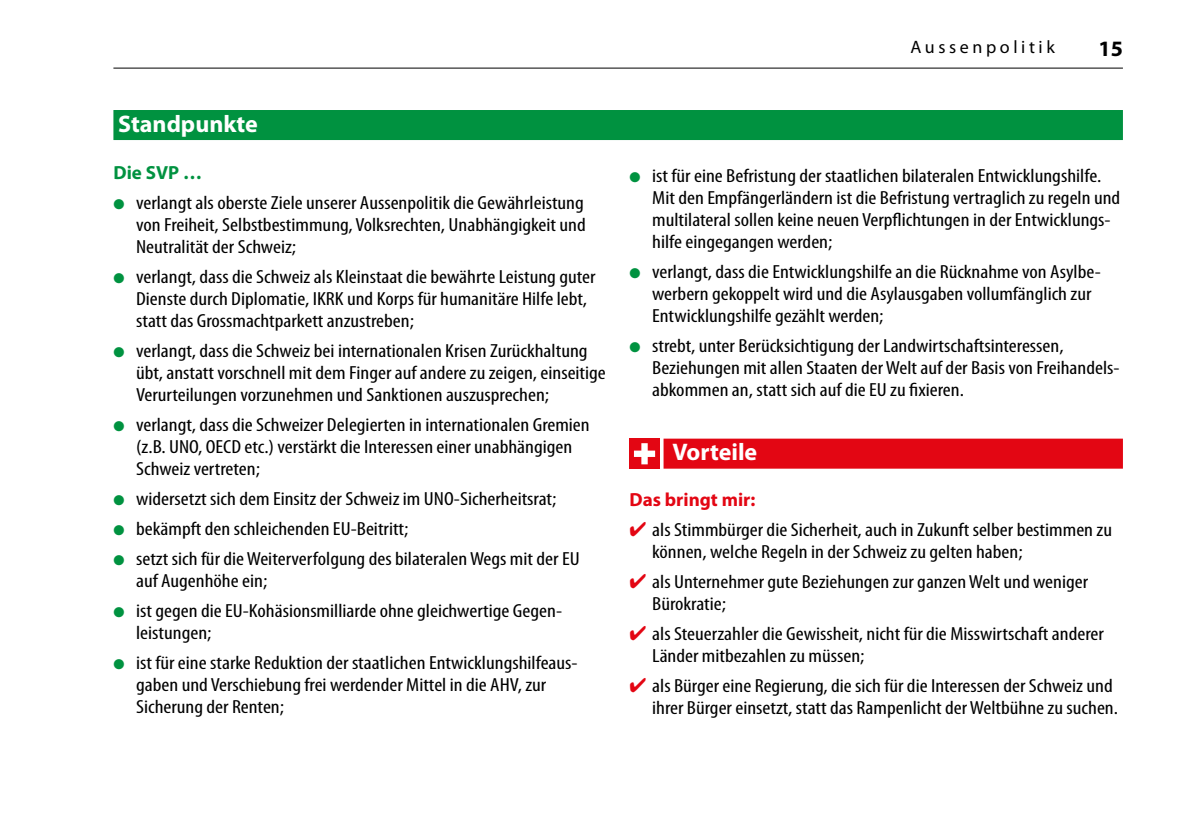
<style>
.page{position:relative;width:1191px;height:840px;background:#fff}
.page>*{position:absolute;margin:0;border:0;box-sizing:border-box;transform-origin:0 0}
.t1{font:700 24px "Myriad Pro";color:#fff}
.t2{font:700 22px "Myriad Pro";color:#000}
.t3{font:condensed 19px "Myriad Pro";color:#000;scale:1.15 1}
.t4{font:700 19px "Myriad Pro";color:#e30613}
.t5{font:700 19px "Myriad Pro";color:#009240}
.t6{font:18px "Myriad Pro";letter-spacing:.2em;color:#000}
.s1{color:#009240}
.s2{color:#e30613}
</style>
<div class="page">
<hr style="left:113px;top:68px;width:1010px;height:1px;background:#000">
<div style="left:663px;top:438px;width:460px;height:30px;background:#e30613"></div>
<div style="left:113px;top:110px;width:1010px;height:30px;background:#009240"></div>
<div style="left:629px;top:438px;width:30px;height:30px;background:#e30613"></div>
<svg style="left:634px;top:443px;width:21px;height:21px"></svg>
<p class="t1" style="left:118px;top:108px;width:141px">Standpunkte</p>
<p class="t5" style="left:113px;top:160px;width:90px">Die SVP …</p>
<p class="t3" style="left:113px;top:191px;width:410px"><span class="s1">●</span> verlangt als oberste Ziele unserer Aussenpolitik die Gewährleistung</p>
<p class="t3" style="left:136px;top:213px;width:392px">von Freiheit, Selbstbestimmung, Volksrechten, Unabhängigkeit und</p>
<p class="t3" style="left:136px;top:235px;width:141px">Neutralität der Schweiz;</p>
<p class="t3" style="left:113px;top:265px;width:421px"><span class="s1">●</span> verlangt, dass die Schweiz als Kleinstaat die bewährte Leistung guter</p>
<p class="t3" style="left:136px;top:287px;width:394px">Dienste durch Diplomatie, IKRK und Korps für humanitäre Hilfe lebt,</p>
<p class="t3" style="left:136px;top:309px;width:243px">statt das Grossmachtparkett anzustreben;</p>
<p class="t3" style="left:113px;top:339px;width:414px"><span class="s1">●</span> verlangt, dass die Schweiz bei internationalen Krisen Zurückhaltung</p>
<p class="t3" style="left:136px;top:361px;width:410px">übt, anstatt vorschnell mit dem Finger auf andere zu zeigen, einseitige</p>
<p class="t3" style="left:136px;top:383px;width:361px">Verurteilungen vorzunehmen und Sanktionen auszusprechen;</p>
<p class="t3" style="left:113px;top:413px;width:416px"><span class="s1">●</span> verlangt, dass die Schweizer Delegierten in internationalen Gremien</p>
<p class="t3" style="left:136px;top:435px;width:381px">(z.B. UNO, OECD etc.) verstärkt die Interessen einer unabhängigen</p>
<p class="t3" style="left:136px;top:457px;width:109px">Schweiz vertreten;</p>
<p class="t3" style="left:113px;top:487px;width:387px"><span class="s1">●</span> widersetzt sich dem Einsitz der Schweiz im UNO-Sicherheitsrat;</p>
<p class="t3" style="left:113px;top:517px;width:258px"><span class="s1">●</span> bekämpft den schleichenden EU-Beitritt;</p>
<p class="t3" style="left:113px;top:547px;width:407px"><span class="s1">●</span> setzt sich für die Weiterverfolgung des bilateralen Wegs mit der EU</p>
<p class="t3" style="left:136px;top:569px;width:116px">auf Augenhöhe ein;</p>
<p class="t3" style="left:113px;top:599px;width:392px"><span class="s1">●</span> ist gegen die EU-Kohäsionsmilliarde ohne gleichwertige Gegen-</p>
<p class="t3" style="left:136px;top:621px;width:67px">leistungen;</p>
<p class="t3" style="left:113px;top:651px;width:405px"><span class="s1">●</span> ist für eine starke Reduktion der staatlichen Entwicklungshilfeaus-</p>
<p class="t3" style="left:136px;top:673px;width:358px">gaben und Verschiebung frei werdender Mittel in die AHV, zur</p>
<p class="t3" style="left:136px;top:695px;width:130px">Sicherung der Renten;</p>
<p class="t6" style="left:910px;top:36px;width:146px">Aussenpolitik</p>
<p class="t2" style="left:1098px;top:34px;width:26px">15</p>
<p class="t3" style="left:629px;top:164px;width:412px"><span class="s1">●</span> ist für eine Befristung der staatlichen bilateralen Entwicklungshilfe.</p>
<p class="t3" style="left:652px;top:186px;width:408px">Mit den Empfängerländern ist die Befristung vertraglich zu regeln und</p>
<p class="t3" style="left:652px;top:208px;width:400px">multilateral sollen keine neuen Verpflichtungen in der Entwicklungs-</p>
<p class="t3" style="left:652px;top:230px;width:158px">hilfe eingegangen werden;</p>
<p class="t3" style="left:629px;top:260px;width:411px"><span class="s1">●</span> verlangt, dass die Entwicklungshilfe an die Rücknahme von Asylbe-</p>
<p class="t3" style="left:652px;top:282px;width:383px">werbern gekoppelt wird und die Asylausgaben vollumfänglich zur</p>
<p class="t3" style="left:652px;top:304px;width:202px">Entwicklungshilfe gezählt werden;</p>
<p class="t3" style="left:629px;top:334px;width:379px"><span class="s1">●</span> strebt, unter Berücksichtigung der Landwirtschaftsinteressen,</p>
<p class="t3" style="left:652px;top:356px;width:408px">Beziehungen mit allen Staaten der Welt auf der Basis von Freihandels-</p>
<p class="t3" style="left:652px;top:378px;width:272px">abkommen an, statt sich auf die EU zu fixieren.</p>
<p class="t1" style="left:672px;top:436px;width:86px">Vorteile</p>
<p class="t4" style="left:629px;top:487px;width:127px">Das bringt mir:</p>
<p class="t3" style="left:629px;top:518px;width:421px"><span class="s2">✔</span> als Stimmbürger die Sicherheit, auch in Zukunft selber bestimmen zu</p>
<p class="t3" style="left:652px;top:540px;width:323px">können, welche Regeln in der Schweiz zu gelten haben;</p>
<p class="t3" style="left:629px;top:570px;width:400px"><span class="s2">✔</span> als Unternehmer gute Beziehungen zur ganzen Welt und weniger</p>
<p class="t3" style="left:652px;top:592px;width:66px">Bürokratie;</p>
<p class="t3" style="left:629px;top:622px;width:414px"><span class="s2">✔</span> als Steuerzahler die Gewissheit, nicht für die Misswirtschaft anderer</p>
<p class="t3" style="left:652px;top:644px;width:186px">Länder mitbezahlen zu müssen;</p>
<p class="t3" style="left:629px;top:674px;width:422px"><span class="s2">✔</span> als Bürger eine Regierung, die sich für die Interessen der Schweiz und</p>
<p class="t3" style="left:652px;top:696px;width:406px">ihrer Bürger einsetzt, statt das Rampenlicht der Weltbühne zu suchen.</p>
</div>
